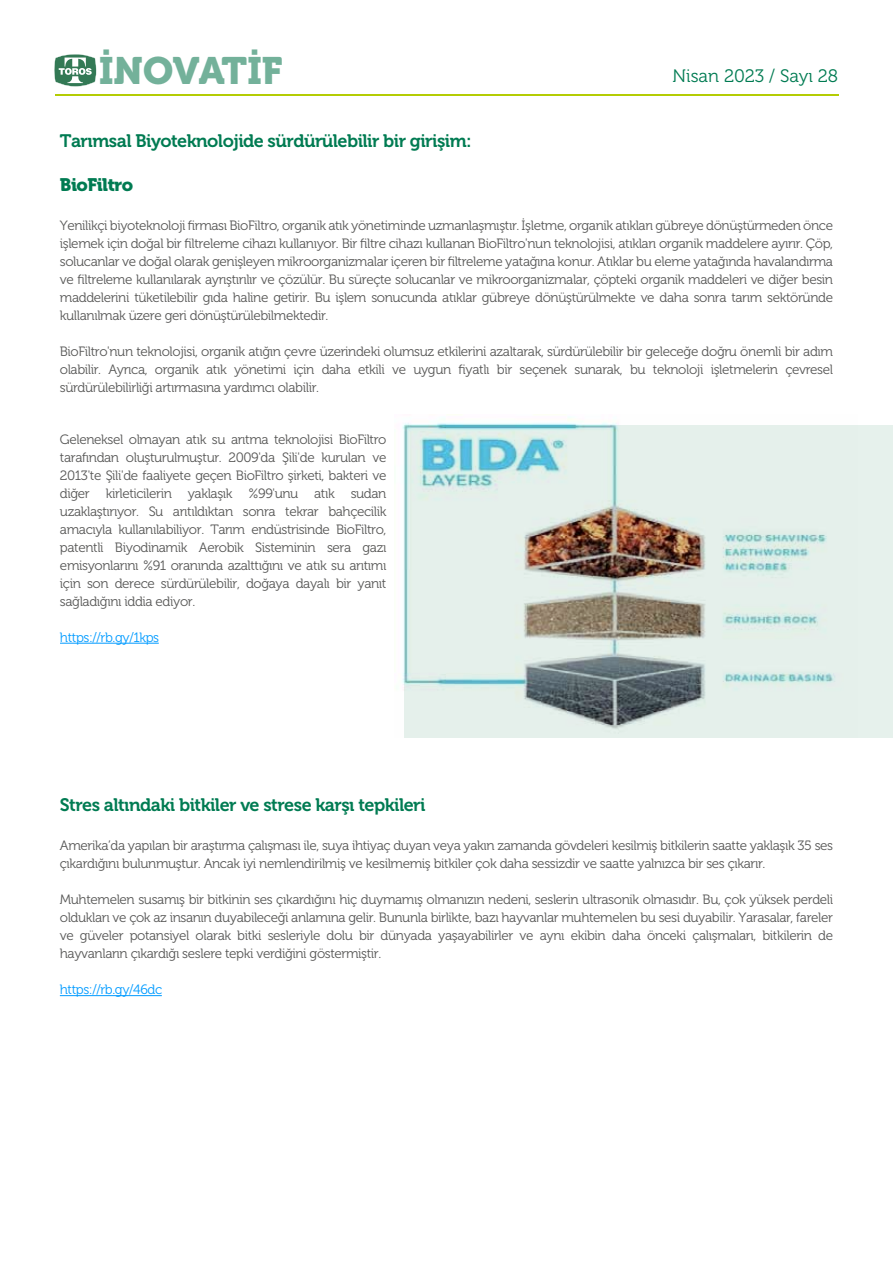
<style>
.page{position:relative;width:893px;height:1263px;background:#fff}
.page>*{position:absolute;margin:0;border:0;box-sizing:border-box;transform-origin:0 0}
.t1{font:37.95px "Museo 900";color:#73b19a}
.t2{font:18px "Museo 700";letter-spacing:-.03em;color:#007b52}
.t3{font:18px "Museo 300";color:#007b52}
.t4{font:18px "Museo 900";letter-spacing:-.03em;color:#007b52}
.t5{font:13.5px/18px "Museo 300";letter-spacing:-.03em;color:#575756;text-align:justify}
.t6{font:13.5px "Museo 300";letter-spacing:-.03em;color:#009bff}
</style>
<div class="page">
<div style="left:404px;top:426px;width:489px;height:312px;background:#e6f1ec"></div>
<hr style="left:60px;top:995px;width:102px;height:1px;background:#009bff">
<hr style="left:55px;top:94px;width:783px;height:2px;background:#b4cc04">
<svg style="left:54px;top:54px;width:43px;height:33px"></svg>
<img style="left:402px;top:417px;width:455px;height:312px">
<hr style="left:60px;top:643px;width:99px;height:1px;background:#009bff">
<h1 class="t1" style="left:99px;top:49px;width:185px">İNOVATİF</h1>
<h2 class="t3" style="left:672px;top:67px;width:167px">Nisan 2023 / Sayı 28</h2>
<h2 class="t2" style="left:60px;top:131px;width:413px">Tarımsal Biyoteknolojide sürdürülebilir bir girişim:</h2>
<h2 class="t4" style="left:60px;top:174px;width:75px">BioFiltro</h2>
<p class="t5" style="left:60px;top:217px;width:775px">Yenilikçi biyoteknoloji firması BioFiltro, organik atık yönetiminde uzmanlaşmıştır. İşletme, organik atıkları gübreye dönüştürmeden önce işlemek için doğal bir filtreleme cihazı kullanıyor. Bir filtre cihazı kullanan BioFiltro'nun teknolojisi, atıkları organik maddelere ayırır. Çöp, solucanlar ve doğal olarak genişleyen mikroorganizmalar içeren bir filtreleme yatağına konur. Atıklar bu eleme yatağında havalandırma ve filtreleme kullanılarak ayrıştırılır ve çözülür. Bu süreçte solucanlar ve mikroorganizmalar, çöpteki organik maddeleri ve diğer besin maddelerini tüketilebilir gıda haline getirir. Bu işlem sonucunda atıklar gübreye dönüştürülmekte ve daha sonra tarım sektöründe kullanılmak üzere geri dönüştürülebilmektedir.</p>
<p class="t5" style="left:60px;top:343px;width:775px">BioFiltro'nun teknolojisi, organik atığın çevre üzerindeki olumsuz etkilerini azaltarak, sürdürülebilir bir geleceğe doğru önemli bir adım olabilir. Ayrıca, organik atık yönetimi için daha etkili ve uygun fiyatlı bir seçenek sunarak, bu teknoloji işletmelerin çevresel sürdürülebilirliği artırmasına yardımcı olabilir.</p>
<p class="t5" style="left:60px;top:430px;width:328px">Geleneksel olmayan atık su arıtma teknolojisi BioFiltro tarafından oluşturulmuştur. 2009'da Şili'de kurulan ve 2013'te Şili'de faaliyete geçen BioFiltro şirketi, bakteri ve diğer kirleticilerin yaklaşık %99'unu atık sudan uzaklaştırıyor. Su arıtıldıktan sonra tekrar bahçecilik amacıyla kullanılabiliyor. Tarım endüstrisinde BioFiltro, patentli Biyodinamik Aerobik Sisteminin sera gazı emisyonlarını %91 oranında azalttığını ve atık su arıtımı için son derece sürdürülebilir, doğaya dayalı bir yanıt sağladığını iddia ediyor.</p>
<p class="t6" style="left:60px;top:630px;width:101px">https://rb.gy/1kps</p>
<h2 class="t2" style="left:60px;top:794px;width:367px">Stres altındaki bitkiler ve strese karşı tepkileri</h2>
<p class="t5" style="left:60px;top:837px;width:775px">Amerika’da yapılan bir araştırma çalışması ile, suya ihtiyaç duyan veya yakın zamanda gövdeleri kesilmiş bitkilerin saatte yaklaşık 35 ses çıkardığını bulunmuştur. Ancak iyi nemlendirilmiş ve kesilmemiş bitkiler çok daha sessizdir ve saatte yalnızca bir ses çıkarır.</p>
<p class="t5" style="left:60px;top:891px;width:775px">Muhtemelen susamış bir bitkinin ses çıkardığını hiç duymamış olmanızın nedeni, seslerin ultrasonik olmasıdır. Bu, çok yüksek perdeli oldukları ve çok az insanın duyabileceği anlamına gelir. Bununla birlikte, bazı hayvanlar muhtemelen bu sesi duyabilir. Yarasalar, fareler ve güveler potansiyel olarak bitki sesleriyle dolu bir dünyada yaşayabilirler ve aynı ekibin daha önceki çalışmaları, bitkilerin de hayvanların çıkardığı seslere tepki verdiğini göstermiştir.</p>
<p class="t6" style="left:60px;top:982px;width:104px">https://rb.gy/46dc</p>
</div>
